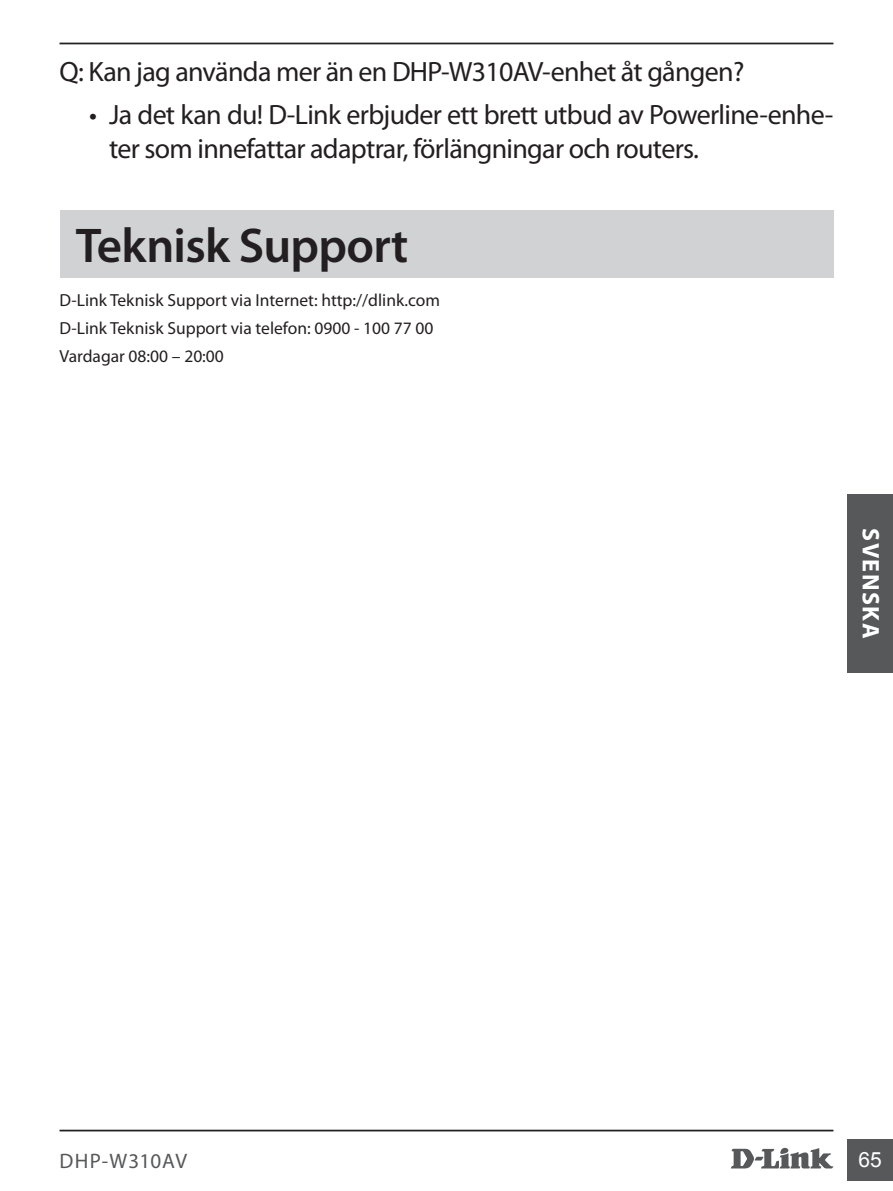
<style>
.page{position:relative;width:893px;height:1191px;background:#fff}
.page>*{position:absolute;margin:0;border:0;box-sizing:border-box;transform-origin:0 0}
.t1{font:600 49px "Myriad Pro";letter-spacing:-.015em;color:#231f20}
.t2{font:28px/33.6px "Myriad Pro";letter-spacing:-.025em;color:#231f20}
.t3{font:700 24.15px "Myriad Pro";letter-spacing:.06em;color:#fff}
.t4{font:21px "Myriad Pro";letter-spacing:.04em;color:#57585a}
.t5{font:21px "Arial";color:#fff}
.t6{font:17.5px/28px "Myriad Pro";color:#231f20}
</style>
<div class="page">
<hr style="left:60px;top:43px;width:773px;height:1px;background:#231f20">
<hr style="left:60px;top:1129px;width:773px;height:2px;background:#231f20">
<div style="left:847px;top:1139px;width:46px;height:41px;background:#57585a"></div>
<svg style="left:731px;top:1147px;width:102px;height:21px"></svg>
<div style="left:847px;top:494px;width:46px;height:179px;background:#57585a"></div>
<div style="left:60px;top:210px;width:773px;height:68px;background:#d1d2d4"></div>
<p class="t2" style="left:60px;top:54px;width:686px">Q: Kan jag använda mer än en DHP-W310AV-enhet åt gången?</p>
<p class="t2" style="left:109px;top:97px;width:726px;text-indent:-20px">• Ja det kan du! D-Link erbjuder ett brett utbud av Powerline-enhe&shy;ter som innefattar adaptrar, förlängningar och routers.</p>
<h1 class="t1" style="left:76px;top:214px;width:334px">Teknisk Support</h1>
<p class="t6" style="left:60px;top:286px;width:382px">D-Link Teknisk Support via Internet: http://dlink.com<br>D-Link Teknisk Support via telefon: 0900 - 100 77 00<br>Vardagar 08:00 – 20:00</p>
<p class="t3" style="left:887px;top:528px;width:112px;rotate:90deg">SVENSKA</p>
<p class="t4" style="left:60px;top:1148px;width:129px">DHP-W310AV</p>
<p class="t5" style="left:858px;top:1146px;width:25px">65</p>
</div>
